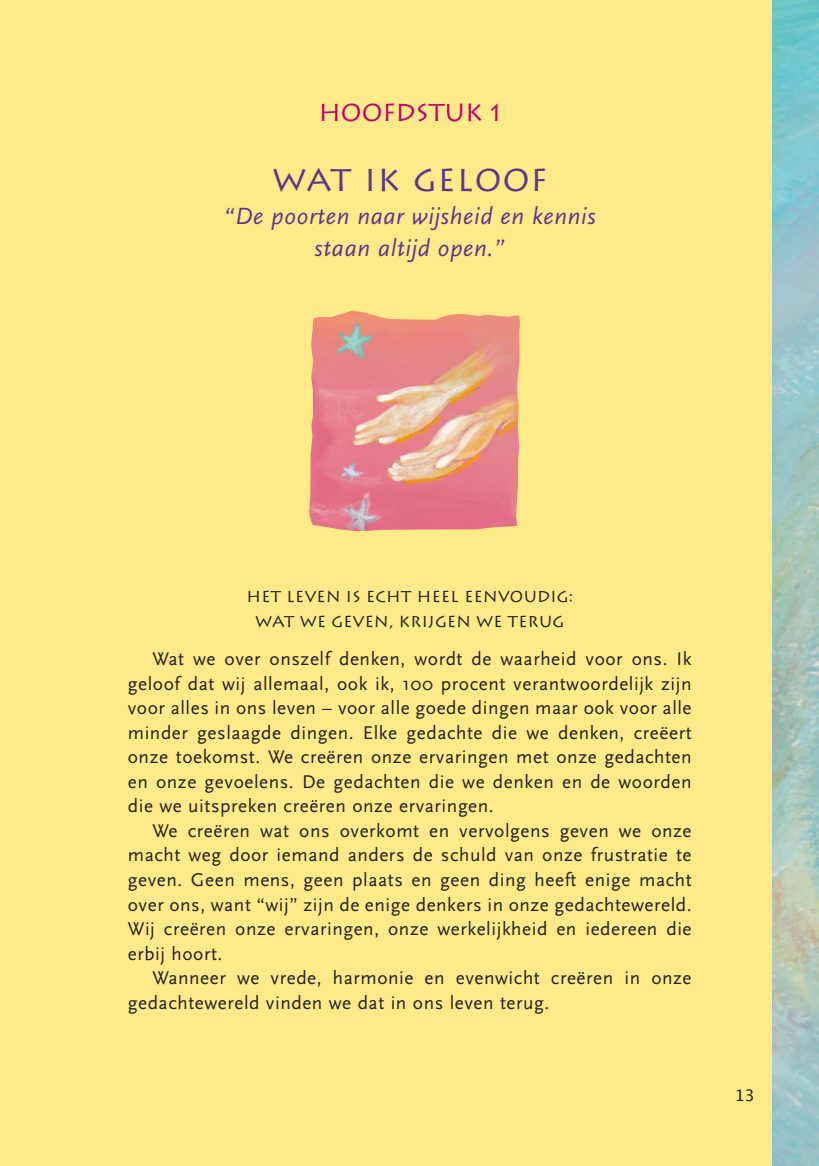
<style>
.page{position:relative;width:819px;height:1166px;background:#ffea89}
.page>*{position:absolute;margin:0;border:0;box-sizing:border-box;transform-origin:0 0}
.t1{font:31.5px "Lithos";letter-spacing:.04em;color:#5d388a}
.t2{font:italic 24.5px/31.5px "Scala Sans";letter-spacing:.025em;color:#5d388a;text-align:center}
.t3{font:24.5px "Lithos";color:#bd0172}
.t4{font:19.25px/24.5px "Scala Sans";letter-spacing:.03em;color:#231f20;text-align:justify}
.t5{font:15.75px/24.5px "Lithos";letter-spacing:.025em;color:#231f20;text-align:center}
.t6{font:15.75px "Lucida Grande";color:#231f20}
</style>
<div class="page">
<img style="left:309px;top:311px;width:211px;height:221px">
<img style="left:772px;top:0;width:47px;height:1166px">
<p class="t3" style="left:318px;top:98px;width:184px">HOOFDSTUK 1</p>
<h1 class="t1" style="left:272px;top:162px;width:277px">WAT IK GELOOF</h1>
<p class="t2" style="left:224px;top:200px;width:373px">“De poorten naar wijsheid en kennis staan altijd open.”</p>
<p class="t5" style="left:246px;top:585px;width:328px">HET LEVEN IS ECHT HEEL EENVOUDIG:<br>WAT WE GEVEN, KRIJGEN WE TERUG</p>
<p class="t4" style="left:128px;top:646px;width:565px;text-indent:25px">Wat we over onszelf denken, wordt de waarheid voor ons. Ik geloof dat wij allemaal, ook ik, 100 procent verantwoordelijk zijn voor alles in ons leven – voor alle goede dingen maar ook voor alle minder geslaagde dingen. Elke gedachte die we denken, creëert onze toekomst. We creëren onze ervaringen met onze gedachten en onze gevoelens. De gedachten die we denken en de woorden die we uitspreken creëren onze ervaringen.</p>
<p class="t4" style="left:128px;top:818px;width:565px;text-indent:25px">We creëren wat ons overkomt en vervolgens geven we onze macht weg door iemand anders de schuld van onze frustratie te geven. Geen mens, geen plaats en geen ding heeft enige macht over ons, want “wij” zijn de enige denkers in onze gedachtewereld.<br>Wij creëren onze ervaringen, onze werkelijkheid en iedereen die erbij hoort.</p>
<p class="t4" style="left:128px;top:965px;width:565px;text-indent:25px">Wanneer we vrede, harmonie en evenwicht creëren in onze gedachtewereld vinden we dat in ons leven terug.</p>
<p class="t6" style="left:734px;top:1086px;width:21px">13</p>
</div>
